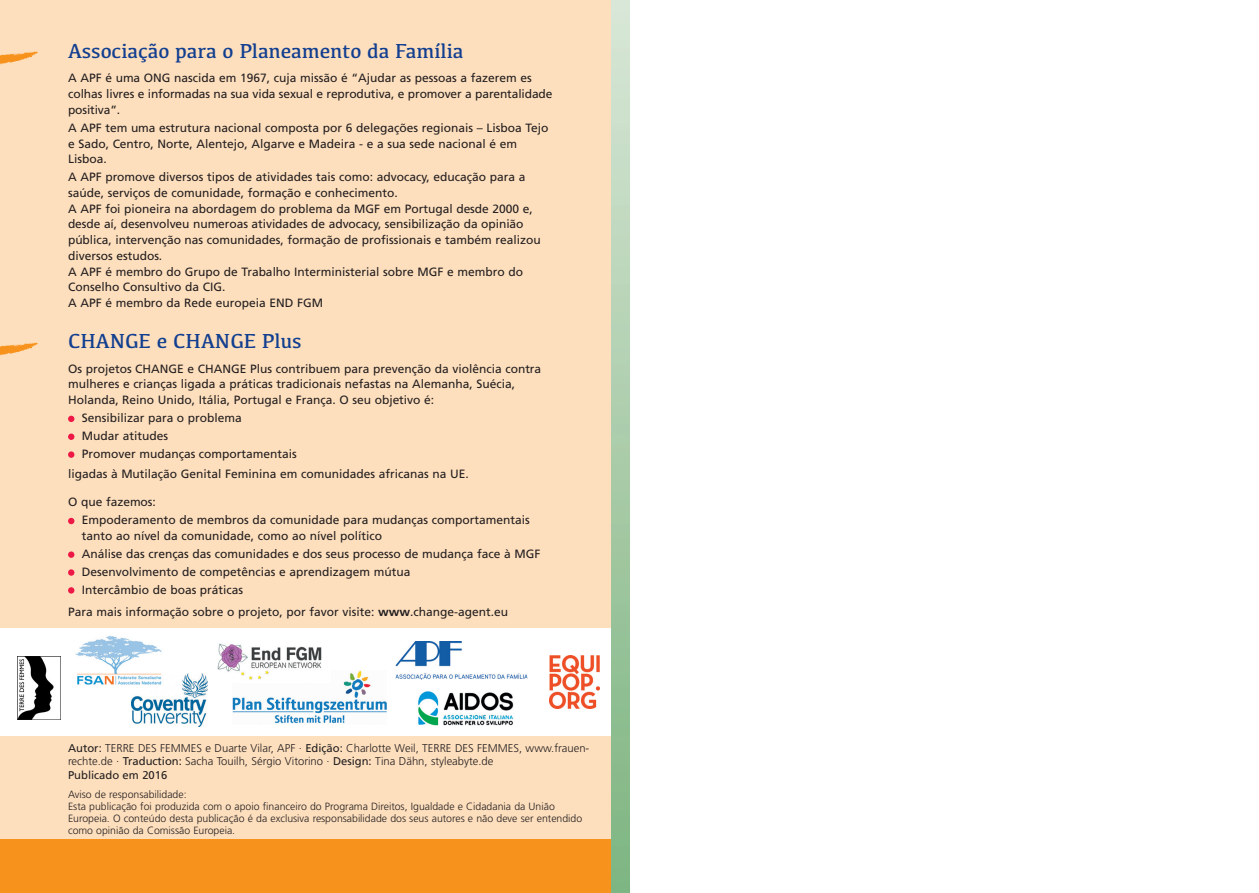
<style>
.page{position:relative;width:1259px;height:893px;background:#fff}
.page>*{position:absolute;margin:0;border:0;box-sizing:border-box;transform-origin:0 0}
.t1{font:21px "Kefa";letter-spacing:-.005em;color:#123f90}
.t2{font:12px/15.8px "Frutiger";color:#231f20}
.t3{font:300 11.25px/13.5px "Frutiger";color:#231f20}
.t4{font:300 10.5px/12px "Frutiger";color:#231f20}
.s1{font-weight:700}
.s2{font-weight:400}
</style>
<div class="page">
<div style="left:0;top:0;width:629px;height:893px;background:#fedfbd"></div>
<div style="left:0;top:628px;width:629px;height:108px;background:#fff"></div>
<svg style="left:68px;top:416px;width:6px;height:6px"></svg>
<svg style="left:68px;top:434px;width:6px;height:6px"></svg>
<div style="left:68px;top:451px;width:6px;height:7px;background:#ed1845;border-radius:50%"></div>
<svg style="left:68px;top:518px;width:6px;height:6px"></svg>
<div style="left:68px;top:551px;width:6px;height:7px;background:#ed1845;border-radius:50%"></div>
<div style="left:68px;top:569px;width:6px;height:7px;background:#ed1845;border-radius:50%"></div>
<div style="left:68px;top:587px;width:6px;height:7px;background:#ed1845;border-radius:50%"></div>
<svg style="left:0;top:51px;width:38px;height:14px"></svg>
<svg style="left:0;top:342px;width:38px;height:14px"></svg>
<div style="left:0;top:840px;width:629px;height:53px;background:#f7931d"></div>
<img style="left:17px;top:656px;width:44px;height:64px">
<div style="left:612px;top:0;width:17px;height:893px;background:linear-gradient(to bottom,#d9e6d6,#7db480)"></div>
<img style="left:395px;top:641px;width:132px;height:39px">
<img style="left:131px;top:674px;width:76px;height:52px">
<img style="left:233px;top:670px;width:154px;height:54px">
<img style="left:418px;top:691px;width:96px;height:35px">
<img style="left:549px;top:656px;width:50px;height:52px">
<div style="left:217px;top:641px;width:113px;height:42px;background:#fff"></div>
<img style="left:218px;top:644px;width:103px;height:36px">
<img style="left:75px;top:636px;width:88px;height:49px">
<h1 class="t1" style="left:68px;top:44px;width:397px">Associação para o Planeamento da Família</h1>
<p class="t2" style="left:68px;top:71px;width:486px">A APF é uma ONG nascida em 1967, cuja missão é “Ajudar as pessoas a fazerem es colhas livres e informadas na sua vida sexual e reprodutiva, e promover a parentalidade positiva”.</p>
<p class="t2" style="left:68px;top:121px;width:482px">A APF tem uma estrutura nacional composta por 6 delegações regionais – Lisboa Tejo e Sado, Centro, Norte, Alentejo, Algarve e Madeira - e a sua sede nacional é em<br>Lisboa.</p>
<p class="t2" style="left:68px;top:170px;width:474px">A APF promove diversos tipos de atividades tais como: advocacy, educação para a saúde, serviços de comunidade, formação e conhecimento.<br>A APF foi pioneira na abordagem do problema da MGF em Portugal desde 2000 e, desde aí, desenvolveu numeroas atividades de advocacy, sensibilização da opinião pública, intervenção nas comunidades, formação de profissionais e também realizou diversos estudos.<br>A APF é membro do Grupo de Trabalho Interministerial sobre MGF e membro do Conselho Consultivo da CIG.<br>A APF é membro da Rede europeia END FGM</p>
<h1 class="t1" style="left:68px;top:334px;width:235px">CHANGE e CHANGE Plus</h1>
<p class="t2" style="left:68px;top:362px;width:475px">Os projetos CHANGE e CHANGE Plus contribuem para prevenção da violência contra mulheres e crianças ligada a práticas tradicionais nefastas na Alemanha, Suécia,<br>Holanda, Reino Unido, Itália, Portugal e França. O seu objetivo é:</p>
<p class="t2" style="left:82px;top:410px;width:217px;line-height:17.9px">Sensibilizar para o problema<br>Mudar atitudes<br>Promover mudanças comportamentais</p>
<p class="t2" style="left:68px;top:467px;width:402px">ligadas à Mutilação Genital Feminina em comunidades africanas na UE.</p>
<p class="t2" style="left:82px;top:494px;width:449px;line-height:17.9px;text-indent:-14px">O que fazemos:<br>Empoderamento de membros da comunidade para mudanças comportamentais</p>
<p class="t2" style="left:82px;top:528px;width:460px;line-height:17.9px">tanto ao nível da comunidade, como ao nível político<br>Análise das crenças das comunidades e dos seus processo de mudança face à MGF Desenvolvimento de competências e aprendizagem mútua<br>Intercâmbio de boas práticas</p>
<p class="t2" style="left:68px;top:605px;width:441px">Para mais informação sobre o projeto, por favor visite: <span class="s1">www</span>.change-agent.eu</p>
<p class="t3" style="left:68px;top:742px;width:523px"><span class="s2">Autor:</span> TERRE DES FEMMES e Duarte Vilar, APF · <span class="s2">Edição:</span> Charlotte Weil, TERRE DES FEMMES, www.frauen&shy;rechte.de · <span class="s2">Traduction:</span> Sacha Touilh, Sérgio Vitorino · <span class="s2">Design:</span> Tina Dähn, styleabyte.de<br><span class="s2">Publicado em 2016</span></p>
<p class="t4" style="left:68px;top:789px;width:516px">Aviso de responsabilidade:<br>Esta publicação foi produzida com o apoio financeiro do Programa Direitos, Igualdade e Cidadania da União Europeia. O conteúdo desta publicação é da exclusiva responsabilidade dos seus autores e não deve ser entendido como opinião da Comissão Europeia.</p>
</div>
